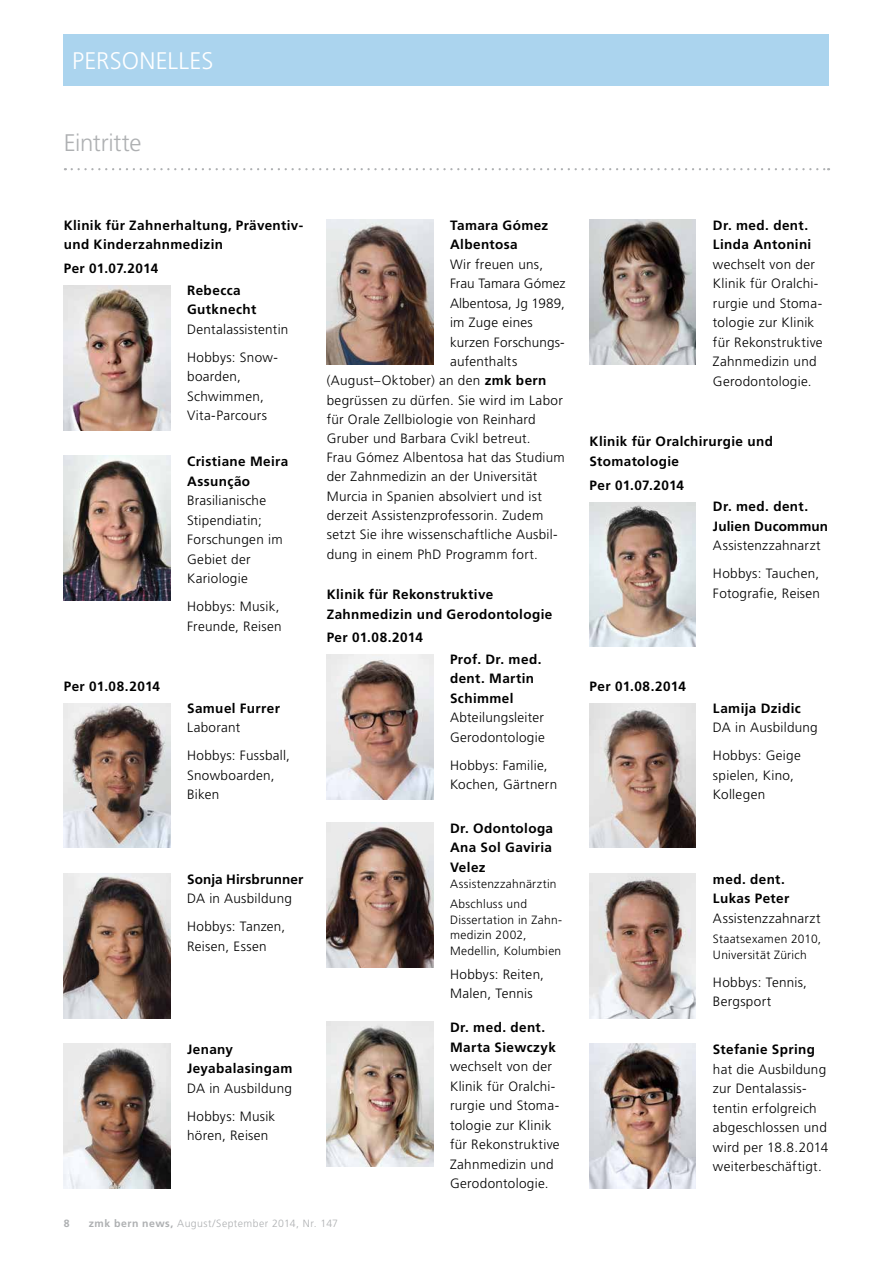
<style>
.page{position:relative;width:893px;height:1263px;background:#fff}
.page>*{position:absolute;margin:0;border:0;box-sizing:border-box;transform-origin:0 0}
.t1{font:300 24px "Frutiger";color:#fff}
.t2{font:300 24px "Frutiger";letter-spacing:-.015em;color:#aeb0b2}
.t3{font:300 13.5px/19.5px "Frutiger";letter-spacing:.02em;color:#000}
.t4{font:700 13.5px/19.5px "Frutiger";letter-spacing:.03em;color:#000}
.t5{font:700 13.5px "Frutiger";letter-spacing:.01em;color:#000}
.t6{font:300 13.5px "Frutiger";color:#000}
.t7{font:300 12px/15.8px "Frutiger";letter-spacing:.025em;color:#000}
.t8{font:300 10.5px "Frutiger";letter-spacing:.04em;color:#aeb0b2}
.t9{font:700 10.5px "Frutiger";color:#aeb0b2}
.s1{font-weight:700}
</style>
<div class="page">
<div style="left:64px;top:34px;width:765px;height:51px;background:#abd4ee"></div>
<img style="left:64px;top:286px;width:106px;height:144px">
<img style="left:590px;top:502px;width:106px;height:145px">
<img style="left:64px;top:703px;width:106px;height:145px">
<img style="left:64px;top:456px;width:106px;height:144px">
<img style="left:327px;top:219px;width:106px;height:145px">
<img style="left:64px;top:873px;width:106px;height:145px">
<img style="left:64px;top:1043px;width:106px;height:145px">
<img style="left:590px;top:873px;width:106px;height:145px">
<img style="left:327px;top:1021px;width:106px;height:145px">
<img style="left:590px;top:219px;width:106px;height:145px">
<img style="left:327px;top:822px;width:106px;height:145px">
<img style="left:590px;top:1043px;width:106px;height:145px">
<img style="left:590px;top:703px;width:106px;height:145px">
<img style="left:327px;top:655px;width:106px;height:144px">
<svg style="left:72px;top:168px;width:757px;height:2px"></svg>
<h1 class="t1" style="left:72px;top:47px;width:39px">Person</h1>
<h1 class="t1" style="left:156px;top:47px;width:56px">elles</h1>
<h1 class="t2" style="left:64px;top:129px;width:79px">Eintritte</h1>
<p class="t4" style="left:64px;top:215px;width:241px">Klinik für Zahnerhaltung, Präventiv&shy;und Kinderzahnmedizin</p>
<p class="t4" style="left:64px;top:259px;width:96px">Per 01.07.2014</p>
<p class="t4" style="left:187px;top:280px;width:71px">Rebecca<br>Gutknecht</p>
<p class="t3" style="left:187px;top:315px;width:103px;line-height:28px">Dentalassistentin<br>Hobbys: Snow-</p>
<p class="t3" style="left:187px;top:367px;width:81px">boarden,<br>Schwimmen,<br>Vita-Parcours</p>
<p class="t4" style="left:64px;top:677px;width:98px">Per 01.08.2014</p>
<p class="t4" style="left:187px;top:452px;width:103px">Cristiane Meira<br>Assunção</p>
<p class="t3" style="left:187px;top:491px;width:97px">Brasilianische<br>Stipendiatin;<br>Forschungen im<br>Gebiet der<br>Kariologie</p>
<p class="t3" style="left:187px;top:597px;width:96px">Hobbys: Musik,<br>Freunde, Reisen</p>
<p class="t4" style="left:187px;top:698px;width:94px">Samuel Furrer</p>
<p class="t3" style="left:187px;top:714px;width:104px;line-height:28px">Laborant<br>Hobbys: Fussball,</p>
<p class="t3" style="left:187px;top:765px;width:89px">Snowboarden,<br>Biken</p>
<p class="t5" style="left:187px;top:871px;width:118px">Sonja Hirsbrunner</p>
<p class="t3" style="left:187px;top:884px;width:106px;line-height:28px">DA in Ausbildung<br>Hobbys: Tanzen,</p>
<p class="t3" style="left:187px;top:936px;width:81px">Reisen, Essen</p>
<p class="t4" style="left:187px;top:1039px;width:107px">Jenany<br>Jeyabalasingam</p>
<p class="t3" style="left:187px;top:1074px;width:106px;line-height:28px">DA in Ausbildung<br>Hobbys: Musik</p>
<p class="t3" style="left:187px;top:1126px;width:83px">hören, Reisen</p>
<p class="t4" style="left:450px;top:215px;width:100px">Tamara Gómez<br>Albentosa</p>
<p class="t3" style="left:450px;top:254px;width:95px">Wir freuen uns,</p>
<p class="t6" style="left:450px;top:276px;width:117px">Frau Tamara Gómez</p>
<p class="t3" style="left:450px;top:293px;width:116px">Albentosa, Jg 1989,</p>
<p class="t3" style="left:450px;top:313px;width:84px">im Zuge eines</p>
<p class="t3" style="left:450px;top:332px;width:116px">kurzen Forschungs-</p>
<p class="t3" style="left:450px;top:352px;width:69px">aufenthalts</p>
<p class="t3" style="left:327px;top:371px;width:221px">(August–Oktober) an den <span class="s1">zmk bern</span></p>
<p class="t3" style="left:327px;top:390px;width:238px">begrüssen zu dürfen. Sie wird im Labor</p>
<p class="t3" style="left:327px;top:409px;width:210px">für Orale Zellbiologie von Reinhard</p>
<p class="t3" style="left:327px;top:429px;width:205px">Gruber und Barbara Cvikl betreut.</p>
<p class="t3" style="left:327px;top:448px;width:239px">Frau G ómez Albentosa hat das Studium</p>
<p class="t3" style="left:327px;top:467px;width:212px">der Zahnmedizin an der Universität</p>
<p class="t3" style="left:327px;top:486px;width:217px">Murcia in Spanien absolviert und ist</p>
<p class="t3" style="left:327px;top:505px;width:218px">derzeit Assistenzprofessorin. Zudem</p>
<p class="t3" style="left:327px;top:525px;width:232px">setzt Sie ihre wissenschaftliche Ausbil-</p>
<p class="t3" style="left:327px;top:544px;width:213px">dung in einem PhD Programm fort.</p>
<p class="t4" style="left:327px;top:584px;width:227px">Klinik für Rekonstruktive<br>Zahnmedizin und Gerodontologie</p>
<p class="t4" style="left:327px;top:628px;width:98px">Per 01.08.2014</p>
<p class="t4" style="left:450px;top:649px;width:93px">Prof. Dr. med. dent. Martin<br>Schimmel</p>
<p class="t3" style="left:450px;top:708px;width:96px">Abteilungsleiter<br>Gerodontologie</p>
<p class="t3" style="left:450px;top:755px;width:109px">Hobbys: Familie,<br>Kochen, Gärtnern</p>
<p class="t4" style="left:450px;top:818px;width:105px;text-align:justify">Dr. Odontologa Ana Sol Gaviria Velez</p>
<p class="t7" style="left:450px;top:874px;width:108px;line-height:20px">Assistenzzahnärztin<br>Abschluss und</p>
<p class="t7" style="left:450px;top:911px;width:114px">Dissertation in Zahn&shy;medizin 2002,<br>Medellin, Kolumbien</p>
<p class="t3" style="left:450px;top:964px;width:96px">Hobbys: Reiten,<br>Malen, Tennis</p>
<p class="t4" style="left:450px;top:1017px;width:107px">Dr. med. dent.<br>Marta Siewczyk</p>
<p class="t3" style="left:450px;top:1057px;width:111px">wechselt von der<br>Klinik für Oralchi&shy;rurgie und Stoma&shy;tologie zur Klinik für Rekonstruktive<br>Zahnmedizin und<br>Gerodontologie.</p>
<p class="t9" style="left:64px;top:1217px;width:7px">8</p>
<p class="t8" style="left:89px;top:1218px;width:251px"><span class="s1">zmk bern news,</span> August/September 2014, Nr. 147</p>
<p class="t4" style="left:713px;top:215px;width:100px">Dr. med. dent.<br>Linda Antonini</p>
<p class="t3" style="left:713px;top:254px;width:111px">wechselt von der<br>Klinik für Oralchi&shy;rurgie und Stoma&shy;tologie zur Klinik für Rekonstruktive<br>Zahnmedizin und<br>Gerodontologie.</p>
<p class="t4" style="left:590px;top:432px;width:185px">Klinik für Oralchirurgie und<br>Stomatologie</p>
<p class="t4" style="left:590px;top:475px;width:96px">Per 01.07.2014</p>
<p class="t4" style="left:713px;top:497px;width:117px">Dr. med. dent.<br>Julien Ducommun</p>
<p class="t3" style="left:713px;top:531px;width:109px;line-height:28px">Assistenzzahnarzt<br>Hobbys: Tauchen,</p>
<p class="t3" style="left:713px;top:583px;width:109px">Fotografie, Reisen</p>
<p class="t4" style="left:590px;top:677px;width:98px">Per 01.08.2014</p>
<p class="t4" style="left:713px;top:698px;width:89px">Lamija Dzidic</p>
<p class="t3" style="left:713px;top:714px;width:106px;line-height:28px">DA in Ausbildung<br>Hobbys: Geige</p>
<p class="t3" style="left:713px;top:765px;width:82px">spielen, Kino,<br>Kollegen</p>
<p class="t4" style="left:713px;top:869px;width:78px">med. dent.<br>Lukas Peter</p>
<p class="t3" style="left:713px;top:908px;width:109px">Assistenzzahnarzt</p>
<p class="t7" style="left:713px;top:931px;width:110px">Staatsexamen 2010,<br>Universität Zürich</p>
<p class="t3" style="left:713px;top:972px;width:96px">Hobbys: Tennis,<br>Bergsport</p>
<p class="t4" style="left:713px;top:1039px;width:104px">Stefanie Spring</p>
<p class="t3" style="left:713px;top:1059px;width:117px">hat die Ausbildung zur Dentalassis&shy;tentin erfolgreich abgeschlossen und wird per 18.8.2014 weiterbeschäftigt.</p>
</div>
